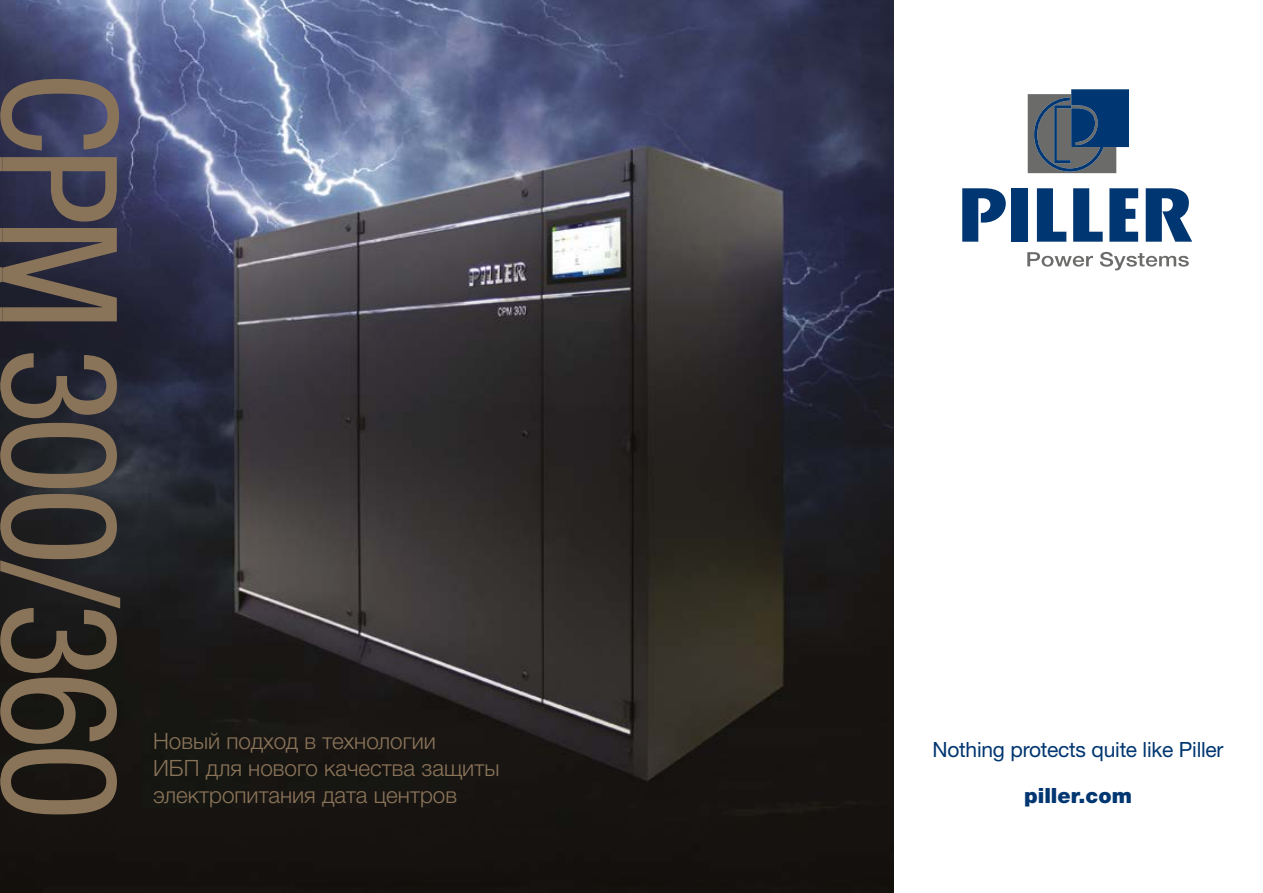
<style>
.page{position:relative;width:1263px;height:893px;background:#fff}
.page>*{position:absolute;margin:0;border:0;box-sizing:border-box;transform-origin:0 0}
.t1{font:300 22.5px/27px "Helvetica Neue LTW1 G";color:#8a7459}
.t2{font:21px "Helvetica Neue LTW1 G";letter-spacing:-.01em;color:#003671}
.t3{font:900 21px "Helvetica Neue LTW1 G";color:#003671}
</style>
<div class="page">
<img style="left:0;top:0;width:893px;height:893px">
<svg style="left:0;top:79px;width:119px;height:71px;background:#57515e"></svg>
<svg style="left:0;top:157px;width:117px;height:65px;background:#544b51"></svg>
<svg style="left:0;top:228px;width:117px;height:93px;background:#5c5049"></svg>
<svg style="left:0;top:353px;width:117px;height:135px;background:#4c443f"></svg>
<svg style="left:0;top:494px;width:120px;height:320px;background:#453c31"></svg>
<svg style="left:962px;top:188px;width:44px;height:54px"></svg>
<div style="left:1012px;top:188px;width:16px;height:54px;background:#003671"></div>
<svg style="left:1037px;top:188px;width:29px;height:54px"></svg>
<svg style="left:1073px;top:188px;width:30px;height:54px"></svg>
<svg style="left:1109px;top:188px;width:29px;height:54px"></svg>
<svg style="left:1146px;top:188px;width:46px;height:54px"></svg>
<svg style="left:1028px;top:89px;width:101px;height:84px;background:#465e79"></svg>
<svg style="left:1027px;top:252px;width:66px;height:15px"></svg>
<svg style="left:1100px;top:252px;width:89px;height:18px"></svg>
<p class="t1" style="left:153px;top:727px;width:348px">Новый подход в технологии<br>ИБП для нового качества защиты электропитания дата центров</p>
<p class="t2" style="left:932px;top:737px;width:293px">Nothing protects quite like Piller</p>
<p class="t3" style="left:1024px;top:783px;width:109px">piller.com</p>
</div>
